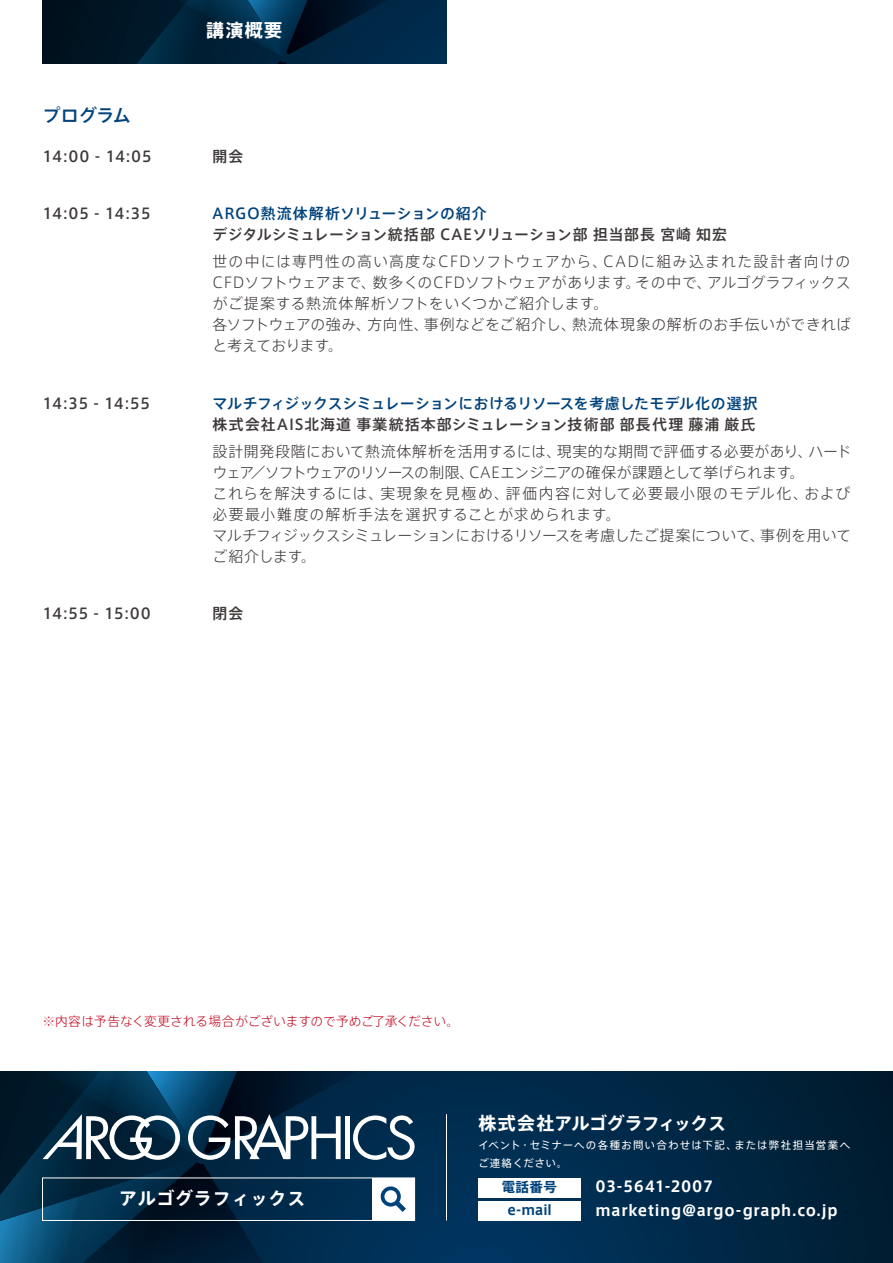
<style>
.page{position:relative;width:893px;height:1263px;background:#fff}
.page>*{position:absolute;margin:0;border:0;box-sizing:border-box;transform-origin:0 0}
.t1{font:700 18px "Axis Std";letter-spacing:-.03em;color:#fff}
.t2{font:700 18px "Axis Std";letter-spacing:.04em;color:#fff}
.t3{font:500 18px "Axis Std";letter-spacing:-.01em;color:#00437c}
.t4{font:700 15px/23.4px "Axis Std";letter-spacing:.05em;color:#fff}
.t5{font:300 14.85px/21px "Axis Std";letter-spacing:.03em;color:#3e3a39}
.t6{font:500 14.85px "Axis Std";letter-spacing:.025em;color:#3e3a39}
.t7{font:500 14.85px "Axis Std";letter-spacing:-.02em;color:#00437c}
.t8{font:500 14.85px "Axis Std";letter-spacing:.07em;color:#3e3a39}
.t9{font:500 14.85px "Axis Std";letter-spacing:.045em;color:#00437c}
.t10{font:700 13.5px/23.5px "Axis Std";letter-spacing:.015em;color:#00437c;text-align:center}
.t11{font:300 12.75px "Axis Std";letter-spacing:-.01em;color:#c30e23}
.t12{font:10.5px/18px "Axis Std";letter-spacing:.1em;color:#fff}
</style>
<div class="page">
<svg style="left:524px;top:1071px;width:369px;height:192px;background:#002642"></svg>
<div style="left:478px;top:1178px;width:102px;height:19px;background:#fff"></div>
<div style="left:478px;top:1201px;width:102px;height:19px;background:#fff"></div>
<svg style="left:0;top:1071px;width:524px;height:192px;background:#193e5a"></svg>
<hr style="left:446px;top:1114px;width:1px;height:106px;background:#fff">
<svg style="left:43px;top:0;width:403px;height:64px;background:#002139"></svg>
<p class="t3" style="left:43px;top:102px;width:90px">プログラム</p>
<p class="t2" style="left:206px;top:17px;width:77px">講演概要</p>
<p class="t6" style="left:43px;top:145px;width:111px">14:00 - 14:05</p>
<p class="t6" style="left:213px;top:145px;width:32px">開会</p>
<p class="t6" style="left:43px;top:202px;width:110px">14:05 - 14:35</p>
<p class="t6" style="left:43px;top:392px;width:109px">14:35 - 14:55</p>
<p class="t9" style="left:213px;top:202px;width:276px">ARGO熱流体解析ソリューションの紹介</p>
<p class="t6" style="left:213px;top:223px;width:516px">デジタルシミュレーション統括部 CAEソリューション部 担当部長 宮崎 知宏</p>
<p class="t5" style="left:213px;top:250px;width:640px">世の中には専門性の高い高度なCFDソフトウェアから、CADに組み込まれた設計者向けのCFDソフトウェアまで、数多くのCFDソフトウェアがあります。その中で、アルゴグラフィックスがご提案する熱流体解析ソフトをいくつかご紹介します。<br>各ソフトウェアの強み、方向性、事例などをご紹介し、熱流体現象の解析のお手伝いができればと考えております。</p>
<p class="t7" style="left:213px;top:392px;width:547px">マルチフィジックスシミュレーションにおけるリソースを考慮したモデル化の選択</p>
<p class="t8" style="left:213px;top:413px;width:544px">株式会社AIS北海道 事業統括本部シミュレーション技術部 部長代理 藤浦 厳氏</p>
<p class="t5" style="left:213px;top:440px;width:640px">設計開発段階において熱流体解析を活用するには、現実的な期間で評価する必要があり、ハードウェア／ソフトウェアのリソースの制限、CAEエンジニアの確保が課題として挙げられます。<br>これらを解決するには、実現象を見極め、評価内容に対して必要最小限のモデル化、および必要最小難度の解析手法を選択することが求められます。<br>マルチフィジックスシミュレーションにおけるリソースを考慮したご提案について、事例を用いてご紹介します。</p>
<p class="t6" style="left:43px;top:602px;width:110px">14:55 - 15:00</p>
<p class="t6" style="left:213px;top:602px;width:32px">閉会</p>
<p class="t11" style="left:43px;top:1012px;width:418px">※内容は予告なく変更される場合がございますので予めご了承ください。</p>
<p class="t2" style="left:119px;top:1184px;width:188px">アルゴグラフィックス</p>
<p class="t1" style="left:478px;top:1109px;width:249px">株式会社アルゴグラフィックス</p>
<p class="t12" style="left:478px;top:1135px;width:373px">イベント・セミナーへの各種お問い合わせは下記、または弊社担当営業へご連絡ください。</p>
<p class="t10" style="left:502px;top:1174px;width:57px">電話番号e-mail</p>
<p class="t4" style="left:596px;top:1174px;width:243px">03-5641-2007 marketing@argo-graph.co.jp</p>
</div>
